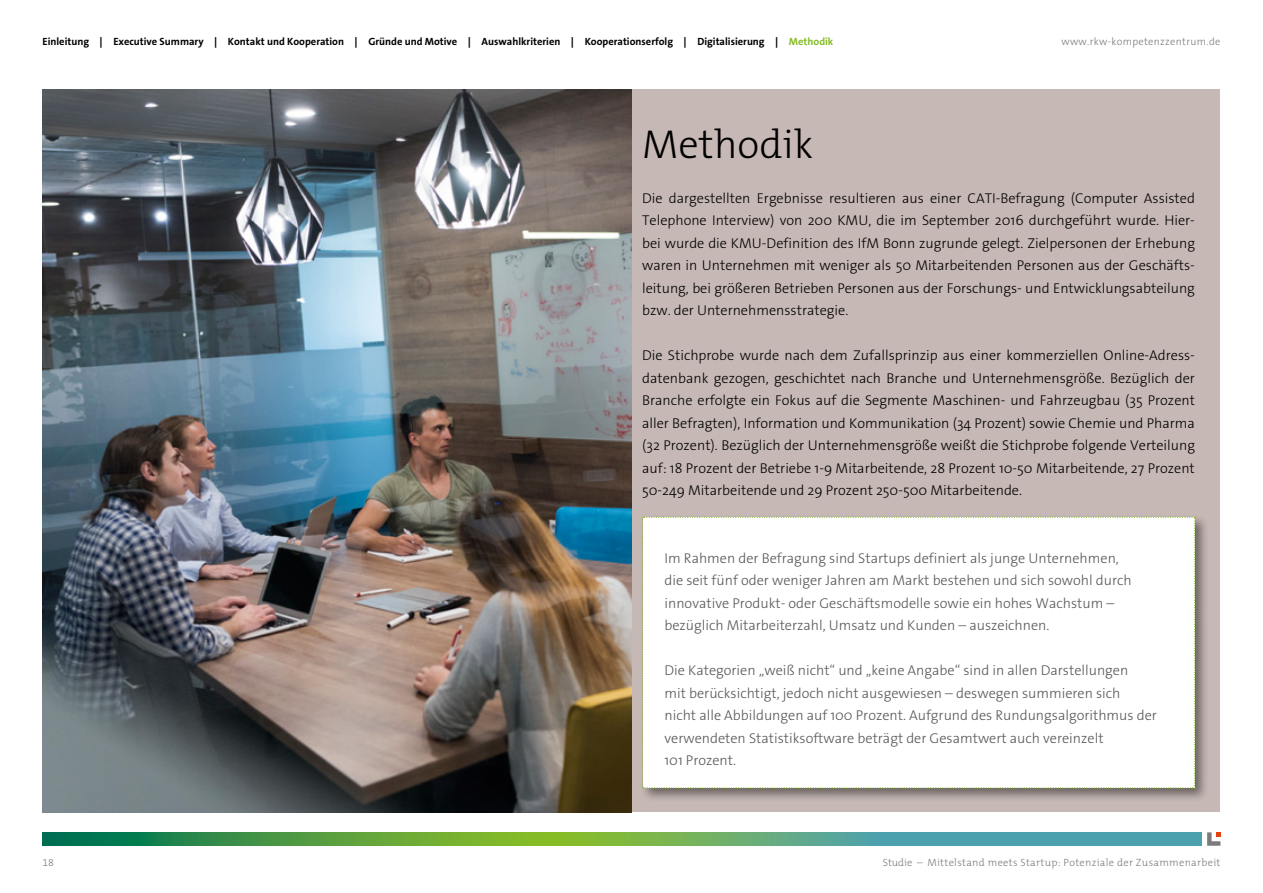
<style>
.page{position:relative;width:1263px;height:893px;background:#fff}
.page>*{position:absolute;margin:0;border:0;box-sizing:border-box;transform-origin:0 0}
.headline{font:300 40.5px "The Mix B W3";color:#000}
.copy_blocksatz_9_5pt{font:300 14.25px/22.5px "The Sans Os F";color:#000;text-align:justify}
.t1{font:300 14.25px/22.5px "The Sans Os F";color:#575756}
.Fusszeile{font:700 10.5px "The Sans Os F";color:#000}
.Fusszeile-2{font:300 10.5px "The Mix B W3";letter-spacing:.03em;color:#7c7b7b}
.Fusszeile-3{font:300 10.5px "The Sans Os F";letter-spacing:.03em;color:#7c7b7b}
.s1{color:#86bc25}
</style>
<div class="page">
<svg style="left:43px;top:832px;width:1158px;height:14px;background:#53a169"></svg>
<svg style="left:1207px;top:832px;width:13px;height:14px"></svg>
<div style="left:631px;top:89px;width:589px;height:723px;background:#c6b8b4"></div>
<div style="left:640px;top:515px;width:569px;height:287px;background:#000;opacity:.45"></div>
<div style="left:642px;top:517px;width:553px;height:271px;background:#fff"></div>
<img style="left:43px;top:89px;width:588px;height:723px">
<p class="Fusszeile" style="left:43px;top:35px;width:792px">Einleitung ↕ Executive Summary ↕ Kontakt und Kooperation ↕ Gründe und Motive ↕ Auswahlkriterien ↕ Kooperationserfolg ↕ Digitalisierung ↕ <span class="s1">Methodik</span></p>
<p class="Fusszeile-3" style="left:1061px;top:35px;width:161px">www.rkw-kompetenzzentrum.de</p>
<p class="headline" style="left:642px;top:118px;width:173px">Methodik</p>
<p class="copy_blocksatz_9_5pt" style="left:642px;top:187px;width:554px">Die dargestellten Ergebnisse resultieren aus einer CATI-Befragung (Computer Assisted Telephone Interview) von 200 KMU, die im September 2016 durchgeführt wurde. Hier&shy;bei wurde die KMU-Definition des IfM Bonn zugrunde gelegt. Zielpersonen der Erhebung waren in Unternehmen mit weniger als 50 Mitarbeitenden Personen aus der Geschäfts&shy;leitung, bei größeren Betrieben Personen aus der Forschungs- und Entwicklungsabteilung bzw. der Unternehmensstrategie.</p>
<p class="copy_blocksatz_9_5pt" style="left:642px;top:344px;width:554px">Die Stichprobe wurde nach dem Zufallsprinzip aus einer kommerziellen Online-Adress&shy;datenbank gezogen, geschichtet nach Branche und Unternehmensgröße. Bezüglich der Branche erfolgte ein Fokus auf die Segmente Maschinen- und Fahrzeugbau (35 Prozent aller Befragten), Information und Kommunikation (34 Prozent) sowie Chemie und Pharma (32 Prozent). Bezüglich der Unternehmensgröße weißt die Stichprobe folgende Verteilung auf: 18 Prozent der Betriebe 1-9 Mitarbeitende, 28 Prozent 10-50 Mitarbeitende, 27 Prozent 50-249 Mitarbeitende und 29 Prozent 250-500 Mitarbeitende.</p>
<p class="t1" style="left:664px;top:547px;width:469px">Im Rahmen der Befragung sind Startups definiert als junge Unternehmen, die seit fünf oder weniger Jahren am Markt bestehen und sich sowohl durch innovative Produkt- oder Geschäftsmodelle sowie ein hohes Wachstum – bezüglich Mitarbeiterzahl, Umsatz und Kunden – auszeichnen.</p>
<p class="t1" style="left:664px;top:659px;width:494px">Die Kategorien „weiß nicht“ und „keine Angabe“ sind in allen Darstellungen<br>mit berücksichtigt, jedoch nicht ausgewiesen – deswegen summieren sich<br>nicht alle Abbildungen auf 100 Prozent. Aufgrund des Rundungsalgorithmus der verwendeten Statistiksoftware beträgt der Gesamtwert auch vereinzelt<br>101 Prozent.</p>
<p class="Fusszeile-2" style="left:43px;top:855px;width:13px">18</p>
<p class="Fusszeile-2" style="left:883px;top:855px;width:339px">Studie – Mittelstand meets Startup: Potenziale der Zusammenarbeit</p>
</div>
